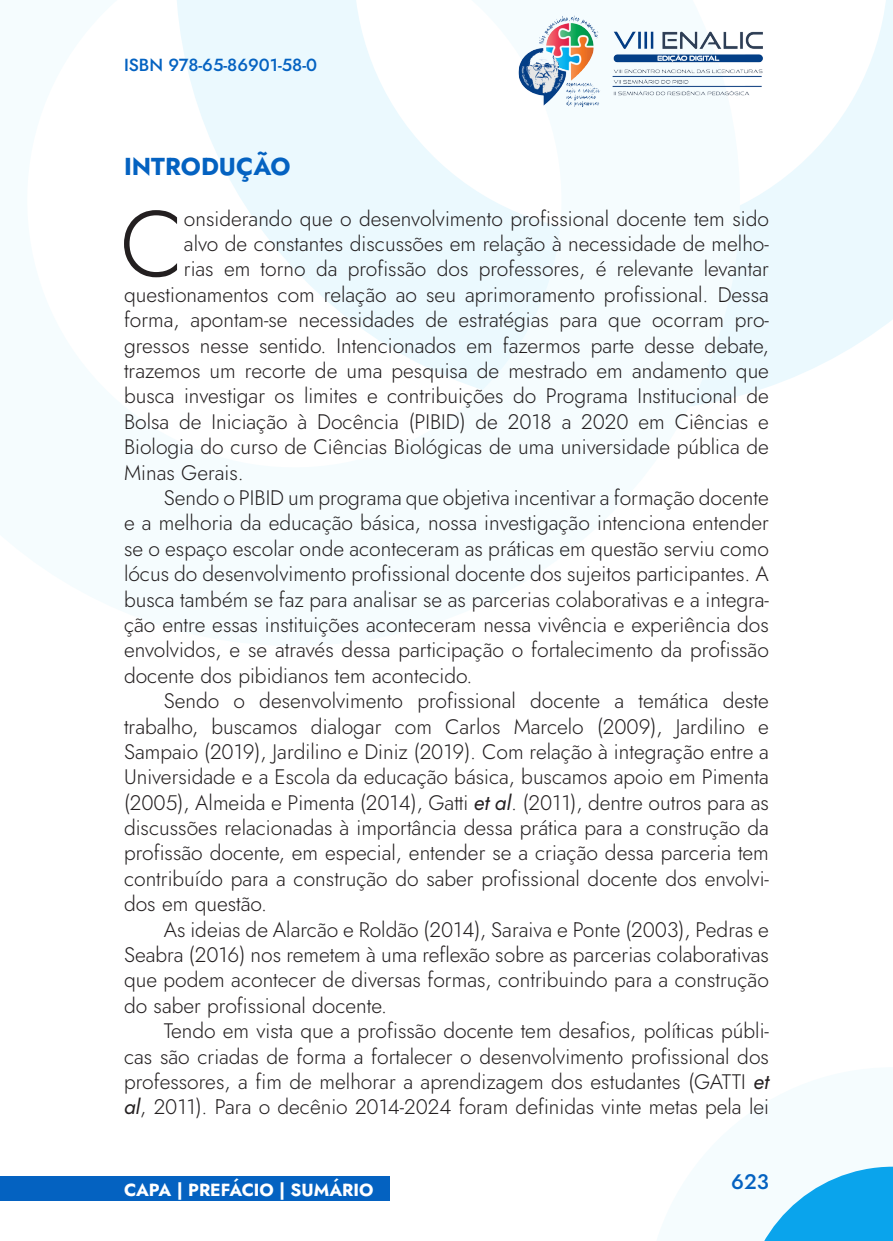
<style>
.page{position:relative;width:893px;height:1241px;background:#fff}
.page>*{position:absolute;margin:0;border:0;box-sizing:border-box;transform-origin:0 0}
._4_CAPITULAR{font:300 93.45px "Jost";color:#231f20}
._7_INTRODUÇÃO{font:700 24.5px "Jost";color:#0462c1}
._5_CORPO{font:300 21px/25.4px "Jost";color:#231f20;text-align:justify}
._4_CAPITULAR-2{font:300 21px "Jost";color:#231f20}
.t1{font:500 21px "Jost";color:#0462c1}
.t2{font:500 17.5px "Jost";color:#0462c1}
.t3{font:700 17.5px "Jost";color:#fff}
.s1{font-weight:400;font-style:italic}
</style>
<div class="page">
<div style="left:0;top:1176px;width:389px;height:24px;background:#0462c1"></div>
<svg style="left:764px;top:1166px;width:129px;height:74px"></svg>
<svg style="left:788px;top:0;width:105px;height:379px;fill:#ebf9fe"></svg>
<svg style="left:177px;top:0;width:611px;height:407px"></svg>
<img style="left:516px;top:12px;width:88px;height:100px">
<img style="left:610px;top:25px;width:159px;height:74px">
<p class="t2" style="left:124px;top:53px;width:195px">ISBN 978-65-86901-58-0</p>
<p class="_7_INTRODUÇÃO" style="left:124px;top:150px;width:168px">INTRODUÇÃO</p>
<p class="_4_CAPITULAR" style="left:120px;top:180px;width:66px">C</p>
<p class="_4_CAPITULAR-2" style="left:184px;top:204px;width:586px">onsiderando que o desenvolvimento profissional docente tem sido</p>
<p class="_4_CAPITULAR-2" style="left:184px;top:229px;width:586px">alvo de constantes discussões em relação à necessidade de melho-</p>
<p class="_4_CAPITULAR-2" style="left:184px;top:255px;width:586px">rias em torno da profissão dos professores, é relevante levantar</p>
<p class="_4_CAPITULAR-2" style="left:124px;top:280px;width:646px">questionamentos com relação ao seu aprimoramento profissional. Dessa</p>
<p class="_4_CAPITULAR-2" style="left:124px;top:305px;width:646px">forma, apontam-se necessidades de estratégias para que ocorram pro-</p>
<p class="_4_CAPITULAR-2" style="left:124px;top:331px;width:646px">gressos nesse sentido. Intencionados em fazermos parte desse debate,</p>
<p class="_4_CAPITULAR-2" style="left:124px;top:356px;width:646px">trazemos um recorte de uma pesquisa de mestrado em andamento que</p>
<p class="_4_CAPITULAR-2" style="left:124px;top:382px;width:646px">busca investigar os limites e contribuições do Programa Institucional de</p>
<p class="_4_CAPITULAR-2" style="left:124px;top:407px;width:646px">Bolsa de Iniciação à Docência (PIBID) de 2018 a 2020 em Ciências e</p>
<p class="_4_CAPITULAR-2" style="left:124px;top:432px;width:646px">Biologia do curso de Ciências Biológicas de uma universidade pública de</p>
<p class="_4_CAPITULAR-2" style="left:124px;top:458px;width:121px">Minas Gerais.</p>
<p class="_5_CORPO" style="left:124px;top:485px;width:646px;text-indent:40px">Sendo o PIBID um programa que objetiva incentivar a formação docente e a melhoria da educação básica, nossa investigação intenciona entender se o espaço escolar onde aconteceram as práticas em questão serviu como lócus do desenvolvimento profissional docente dos sujeitos participantes. A busca também se faz para analisar se as parcerias colaborativas e a integra&shy;ção entre essas instituições aconteceram nessa vivência e experiência dos envolvidos, e se através dessa participação o fortalecimento da profissão docente dos pibidianos tem acontecido.</p>
<p class="_5_CORPO" style="left:124px;top:688px;width:646px;text-indent:40px">Sendo o desenvolvimento profissional docente a temática deste trabalho, buscamos dialogar com Carlos Marcelo (2009), Jardilino e Sampaio (2019), Jardilino e Diniz (2019). Com relação à integração entre a Universidade e a Escola da educação básica, buscamos apoio em Pimenta (2005), Almeida e Pimenta (2014), Gatti <span class="s1">et al</span>. (2011), dentre outros para as discussões relacionadas à importância dessa prática para a construção da profissão docente, em especial, entender se a criação dessa parceria tem contribuído para a construção do saber profissional docente dos envolvi&shy;dos em questão.</p>
<p class="_5_CORPO" style="left:124px;top:916px;width:646px;text-indent:40px">As ideias de Alarcão e Roldão (2014), Saraiva e Ponte (2003), Pedras e Seabra (2016) nos remetem à uma reflexão sobre as parcerias colaborativas que podem acontecer de diversas formas, contribuindo para a construção do saber profissional docente.</p>
<p class="_5_CORPO" style="left:124px;top:1018px;width:646px;text-indent:40px">Tendo em vista que a profissão docente tem desafios, políticas públi&shy;cas são criadas de forma a fortalecer o desenvolvimento profissional dos professores, a fim de melhorar a aprendizagem dos estudantes (GATTI <span class="s1">et al</span>, 2011). Para o decênio 2014-2024 foram definidas vinte metas pela lei</p>
<p class="t3" style="left:124px;top:1177px;width:251px">CAPA | PREFÁCIO | SUMÁRIO</p>
<p class="t1" style="left:731px;top:1167px;width:39px">623</p>
</div>
